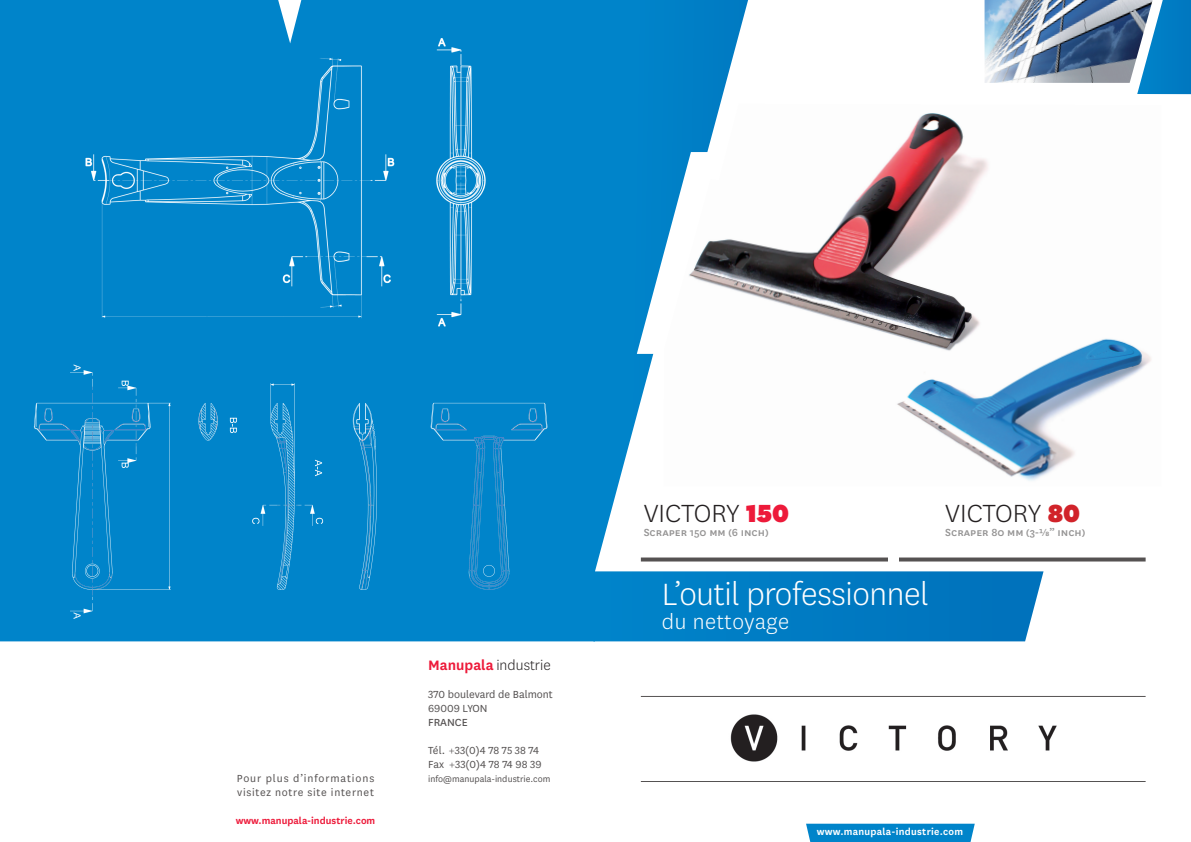
<style>
.page{position:relative;width:1191px;height:842px;background:#fff}
.page>*{position:absolute;margin:0;border:0;box-sizing:border-box;transform-origin:0 0}
.t1{font:300 36px "National";letter-spacing:-.01em;color:#fff}
.t2{font:300 29px "National";color:#231f20}
.t3{font:300 24px "National";letter-spacing:.025em;color:#fff}
.t4{font:300 16px "National";color:#231f20}
.t5{font:12px "National";color:#555252}
.t6{font:500 12px "National";color:#959494}
.t7{font:12px "National";letter-spacing:.06em;color:#555252}
.t8{font:12px "National";letter-spacing:.075em;color:#555252}
.t9{font:12px "National";color:#555252}
.t10{font:600 11px "National";color:#ed1a3a}
.t11{font:600 11px "National";letter-spacing:.025em;color:#fff}
.t12{font:10px "National";color:#555252}
.s1{font-weight:600;color:#ed1a3a}
.s2{font-weight:900;color:#ed1a3a}
.s3{font-weight:900;color:#d1232a}
</style>
<div class="page">
<svg style="left:595px;top:0;width:153px;height:571px"></svg>
<svg style="left:637px;top:152px;width:26px;height:202px"></svg>
<img style="left:663px;top:104px;width:488px;height:382px">
<img style="left:984px;top:0;width:153px;height:83px">
<div style="left:0;top:0;width:595px;height:641px;background:#0084ca"></div>
<svg style="left:593px;top:571px;width:450px;height:70px;background:#067dc4"></svg>
<svg style="left:641px;top:557px;width:504px;height:4px;background:#6b6868"></svg>
<hr style="left:641px;top:696px;width:504px;height:1px;background:#555252">
<hr style="left:641px;top:781px;width:504px;height:1px;background:#555252">
<img style="left:79px;top:38px;width:486px;height:307px">
<div style="left:638px;top:488px;width:214px;height:53px;background:#fff"></div>
<div style="left:888px;top:543px;width:10px;height:22px;background:#fff"></div>
<img style="left:730px;top:714px;width:327px;height:48px">
<img style="left:28px;top:362px;width:535px;height:257px">
<svg style="left:1137px;top:0;width:54px;height:94px;background:#2f8ec7"></svg>
<div style="left:806px;top:824px;width:168px;height:18px;background:#0084ca"></div>
<p class="t4" style="left:428px;top:655px;width:124px"><span class="s1">Manupala</span> industrie</p>
<p class="t5" style="left:428px;top:686px;width:126px">370 boulevard de Balmont</p>
<p class="t5" style="left:428px;top:700px;width:61px">69009 LYON</p>
<p class="t9" style="left:428px;top:714px;width:41px">FRANCE</p>
<p class="t5" style="left:428px;top:742px;width:112px">Tél. +33(0)4 78 75 38 74</p>
<p class="t5" style="left:428px;top:756px;width:115px">Fax +33(0)4 78 74 98 39</p>
<p class="t8" style="left:237px;top:770px;width:139px">Pour plus d’informations</p>
<p class="t12" style="left:428px;top:772px;width:124px">info@manupala-industrie.com</p>
<p class="t7" style="left:237px;top:784px;width:138px">visitez notre site internet</p>
<p class="t10" style="left:236px;top:813px;width:141px">www.manupala-industrie.com</p>
<p class="t2" style="left:643px;top:495px;width:147px">VICTORY <span class="s2">150</span></p>
<p class="t6" style="left:643px;top:524px;width:126px">Scraper 150 mm (6 inch)</p>
<p class="t1" style="left:661px;top:571px;width:268px">L’outil professionnel</p>
<p class="t3" style="left:661px;top:607px;width:129px">du nettoyage</p>
<p class="t2" style="left:945px;top:495px;width:136px">VICTORY <span class="s3">80</span></p>
<p class="t6" style="left:945px;top:524px;width:142px">Scraper 80 mm (3-⅛” inch)</p>
<p class="t11" style="left:816px;top:824px;width:148px">www.manupala-industrie.com</p>
</div>
